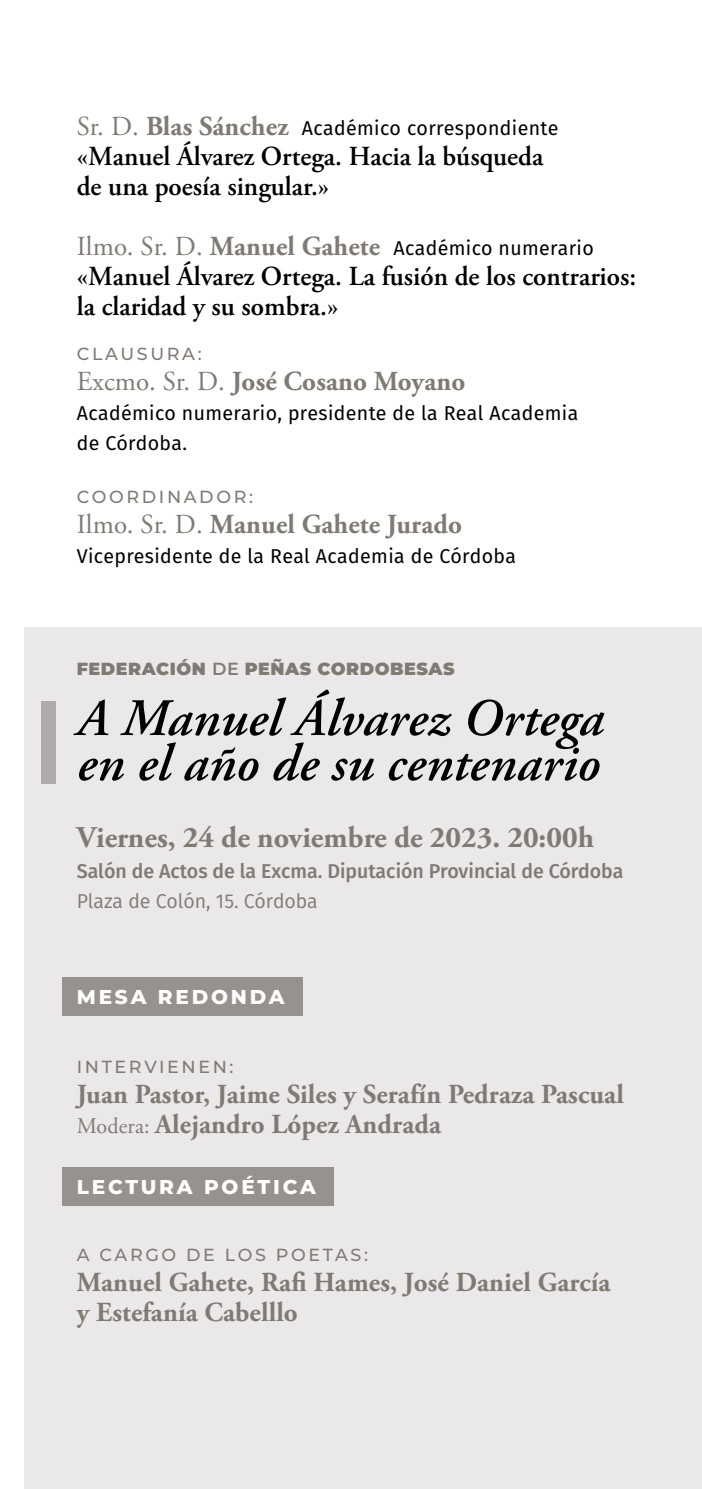
<style>
.page{position:relative;width:702px;height:1489px;background:#fff}
.page>*{position:absolute;margin:0;border:0;box-sizing:border-box;transform-origin:0 0}
.t1{font:italic 600 52.5px/45px "Adobe Garamond Pro";letter-spacing:.005em;color:#000}
.t2{font:700 30px "Adobe Garamond Pro";color:#807a75}
.t3{font:700 27.5px/30px "Adobe Garamond Pro";letter-spacing:.005em;color:#807a75}
.t4{font:600 27.5px/30px "Adobe Garamond Pro";color:#000}
.t5{font:20px/30px "Fira Sans";letter-spacing:.02em;color:#000}
.t6{font:500 20px "Fira Sans";color:#807a75}
.t7{font:800 20px "Montserrat";letter-spacing:.14em;color:#fff}
.t8{font:20px "Fira Sans";color:#807a75}
.t9{font:500 17.5px "Montserrat";letter-spacing:.15em;color:#807a75}
.t10{font:900 17.5px "Montserrat";letter-spacing:.03em;color:#807a75}
.s1{font-family:"Adobe Garamond Pro";font-size:27.5px;color:#807a75}
.s2{font-family:"Adobe Garamond Pro";font-weight:700;font-size:27.5px;color:#807a75}
.s3{font-weight:400}
.s4{font-weight:600}
.s5{font-weight:400;font-size:22.5px}
</style>
<div class="page">
<div style="left:25px;top:627px;width:677px;height:861px;background:#eae8e8"></div>
<div style="left:63px;top:977px;width:240px;height:38px;background:#98928e"></div>
<div style="left:63px;top:1167px;width:271px;height:38px;background:#98928e"></div>
<div style="left:41px;top:701px;width:15px;height:83px;background:#b0aba8"></div>
<p class="t5" style="left:77px;top:112px;width:483px"><span class="s1">Sr. D.</span> <span class="s2">Blas Sánchez</span> Académico correspondiente</p>
<p class="t4" style="left:77px;top:142px;width:468px">«Manuel Álvarez Ortega. Hacia la búsqueda de una poesía singular.»</p>
<p class="t5" style="left:77px;top:232px;width:518px"><span class="s1">Ilmo. Sr. D.</span> <span class="s2">Manuel Gahete</span> Académico numerario</p>
<p class="t4" style="left:77px;top:262px;width:561px">«Manuel Álvarez Ortega. La fusión de los contrarios: la claridad y su sombra.»</p>
<p class="t9" style="left:77px;top:342px;width:126px">CLAUSURA:</p>
<p class="t3" style="left:77px;top:367px;width:390px"><span class="s3">Excmo. Sr. D.</span> José Cosano Moyano</p>
<p class="t5" style="left:77px;top:397px;width:503px">Académico numerario, presidente de la Real Academia de Córdoba.</p>
<p class="t9" style="left:77px;top:484px;width:178px">COORDINADOR:</p>
<p class="t3" style="left:77px;top:509px;width:386px"><span class="s3">Ilmo. Sr. D.</span> Manuel Gahete Jurado</p>
<p class="t5" style="left:77px;top:540px;width:440px">Vicepresidente de la Real Academia de Córdoba</p>
<p class="t10" style="left:77px;top:655px;width:379px">FEDERACIÓN <span class="s4">DE</span> PEÑAS CORDOBESAS</p>
<h1 class="t1" style="left:77px;top:696px;width:528px">A Manuel Álvarez Ortega en el año de su centenario</h1>
<p class="t2" style="left:77px;top:820px;width:518px">Viernes, 24 de noviembre de 2023. 20:00h</p>
<p class="t6" style="left:77px;top:855px;width:548px">Salón de Actos de la Excma. Diputación Provincial de Córdoba</p>
<p class="t8" style="left:77px;top:886px;width:242px">Plaza de Colón, 15. Córdoba</p>
<p class="t7" style="left:77px;top:981px;width:209px">MESA REDONDA</p>
<p class="t9" style="left:77px;top:1054px;width:158px">INTERVIENEN:</p>
<p class="t3" style="left:77px;top:1079px;width:548px">Juan Pastor, Jaime Siles y Serafín Pedraza Pascual<br><span class="s5">Modera:</span> Alejandro López Andrada</p>
<p class="t7" style="left:77px;top:1171px;width:240px">LECTURA POÉTICA</p>
<p class="t9" style="left:77px;top:1242px;width:293px">A CARGO DE LOS POETAS:</p>
<p class="t3" style="left:77px;top:1267px;width:535px">Manuel Gahete, Rafi Hames, José Daniel García y Estefanía Cabelllo</p>
</div>
